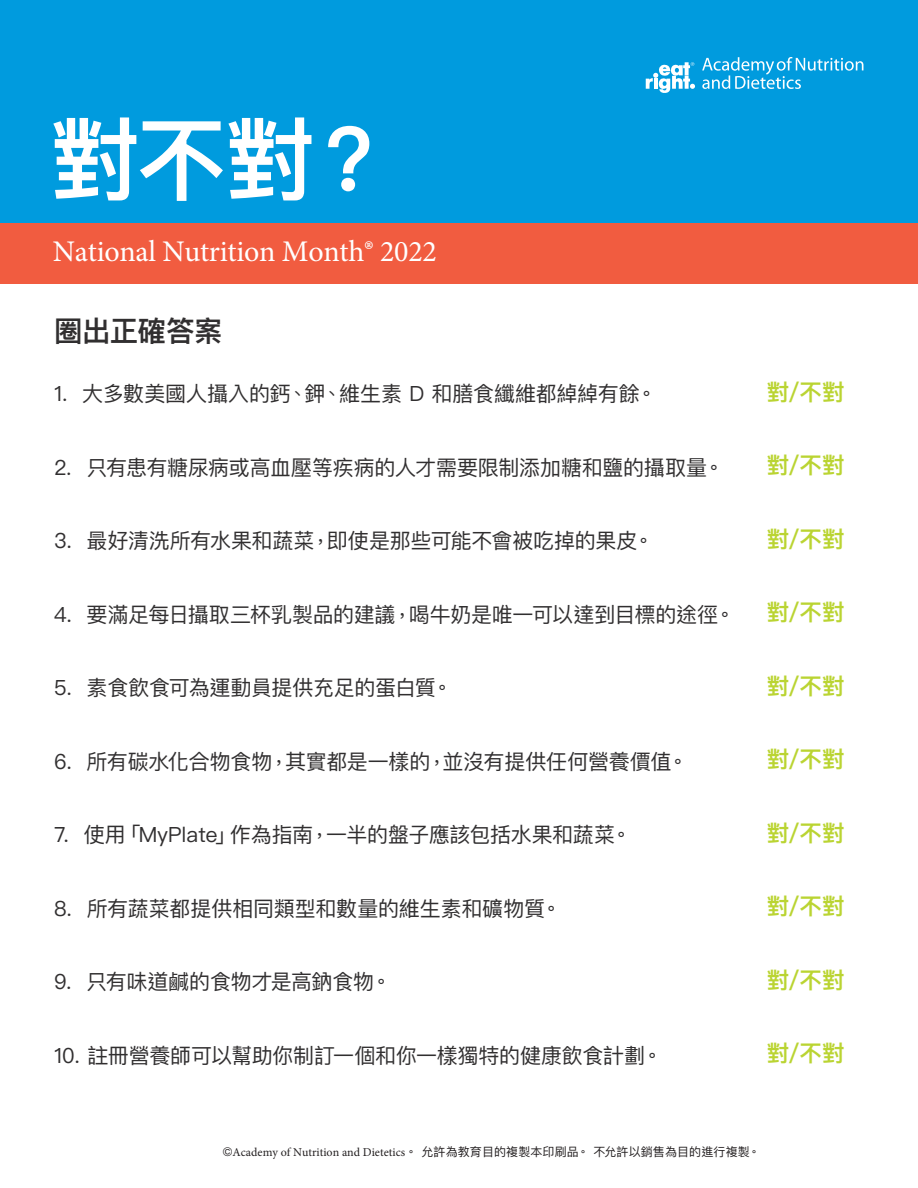
<style>
.page{position:relative;width:918px;height:1188px;background:#fff}
.page>*{position:absolute;margin:0;border:0;box-sizing:border-box;transform-origin:0 0}
.body_copy{font:600 90px "Ping Fang TC";color:#fff}
.t1{font:30px "Minion Pro";letter-spacing:-.01em;color:#fff}
.body_copy-2{font:600 28.5px "Ping Fang TC";letter-spacing:-.015em;color:#312f30}
.body_copy-3{font:600 22.5px "Ping Fang TC";color:#bad432}
.body_copy-4{font:21px "Ping Fang TC";letter-spacing:-.01em;color:#312f30}
.t2{font:12px "Ping Fang TC";letter-spacing:.01em;color:#231f20}
.s1{font-family:"Minion Pro"}
</style>
<div class="page">
<div style="left:0;top:0;width:918px;height:256px;background:#009bde"></div>
<div style="left:0;top:223px;width:918px;height:61px;background:#f15c40"></div>
<svg style="left:646px;top:62px;width:49px;height:31px"></svg>
<svg style="left:702px;top:57px;width:161px;height:32px"></svg>
<p class="body_copy" style="left:50px;top:104px;width:345px">對不對？</p>
<p class="t1" style="left:53px;top:232px;width:385px">National Nutrition Month® 2022</p>
<p class="body_copy-2" style="left:54px;top:314px;width:170px">圈出正確答案</p>
<p class="body_copy-4" style="left:54px;top:381px;width:605px">1. 大多數美國人攝入的鈣、鉀、維生素 D 和膳食纖維都綽綽有餘。</p>
<p class="body_copy-3" style="left:767px;top:378px;width:79px">對/不對</p>
<p class="body_copy-4" style="left:54px;top:455px;width:672px">2. 只有患有糖尿病或高血壓等疾病的人才需要限制添加糖和鹽的攝取量。</p>
<p class="body_copy-3" style="left:767px;top:451px;width:79px">對/不對</p>
<p class="body_copy-4" style="left:54px;top:528px;width:602px">3. 最好清洗所有水果和蔬菜，即使是那些可能不會被吃掉的果皮。</p>
<p class="body_copy-3" style="left:767px;top:525px;width:79px">對/不對</p>
<p class="body_copy-4" style="left:54px;top:602px;width:683px">4. 要滿足每日攝取三杯乳製品的建議，喝牛奶是唯一可以達到目標的途徑。</p>
<p class="body_copy-3" style="left:767px;top:598px;width:79px">對/不對</p>
<p class="body_copy-4" style="left:54px;top:675px;width:400px">5. 素食飲食可為運動員提供充足的蛋白質。</p>
<p class="body_copy-3" style="left:767px;top:672px;width:79px">對/不對</p>
<p class="body_copy-4" style="left:54px;top:749px;width:636px">6. 所有碳水化合物食物，其實都是一樣的，並沒有提供任何營養價值。</p>
<p class="body_copy-3" style="left:767px;top:745px;width:79px">對/不對</p>
<p class="body_copy-4" style="left:54px;top:822px;width:579px">7. 使用「MyPlate」作為指南，一半的盤子應該包括水果和蔬菜。</p>
<p class="body_copy-3" style="left:767px;top:819px;width:79px">對/不對</p>
<p class="body_copy-4" style="left:54px;top:896px;width:509px">8. 所有蔬菜都提供相同類型和數量的維生素和礦物質。</p>
<p class="body_copy-3" style="left:767px;top:892px;width:79px">對/不對</p>
<p class="body_copy-4" style="left:54px;top:969px;width:339px">9. 只有味道鹹的食物才是高鈉食物。</p>
<p class="body_copy-3" style="left:767px;top:966px;width:79px">對/不對</p>
<p class="body_copy-4" style="left:54px;top:1043px;width:610px">10. 註冊營養師可以幫助你制訂一個和你一樣獨特的健康飲食計劃。</p>
<p class="body_copy-3" style="left:767px;top:1039px;width:79px">對/不對</p>
<p class="t2" style="left:223px;top:1144px;width:539px">©<span class="s1">Academy of Nutrition and Dietetics</span>。允許為教育目的複製本印刷品。不允許以銷售為目的進行複製。</p>
</div>
